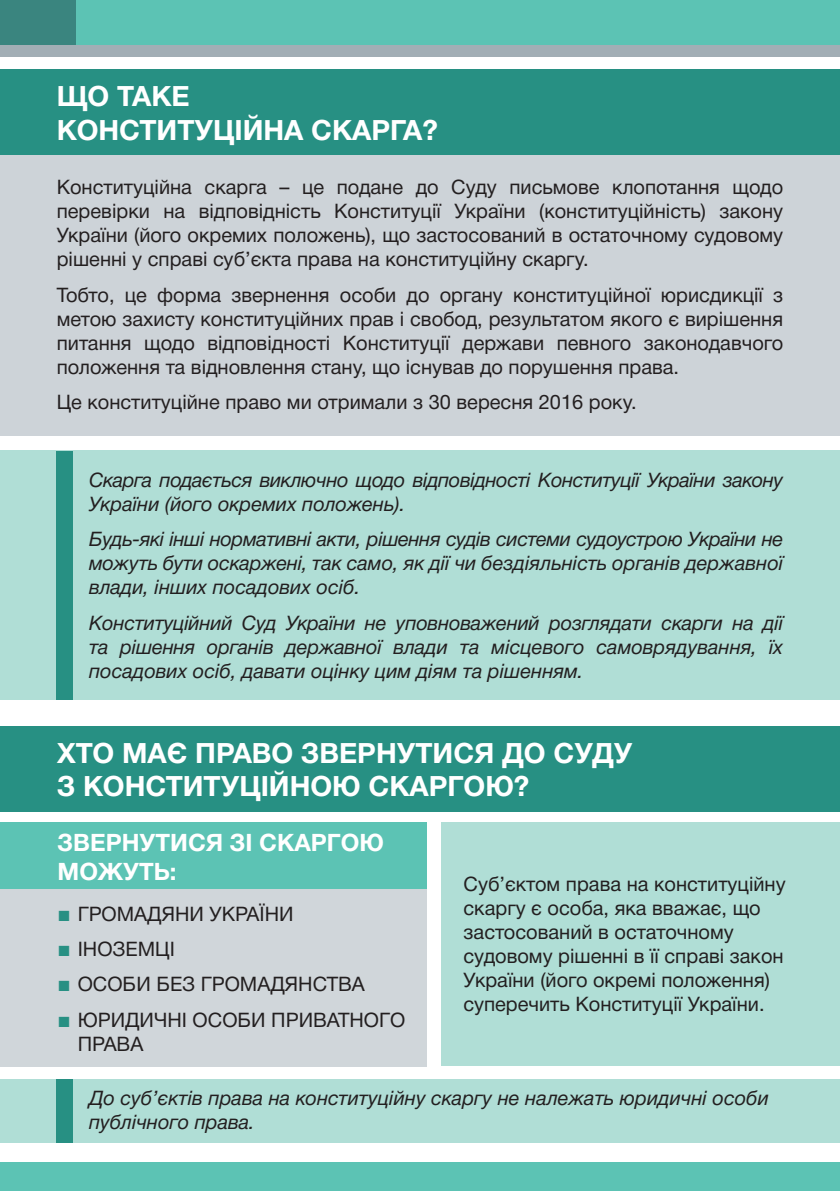
<style>
.page{position:relative;width:840px;height:1191px;background:#fff}
.page>*{position:absolute;margin:0;border:0;box-sizing:border-box;transform-origin:0 0}
.t1{font:700 28px/33.6px "Helvetica Neue Cyr";color:#fff}
.t2{font:700 24px/28.8px "Helvetica Neue Cyr";color:#fff}
.t3{font:20px/24px "Helvetica Neue Cyr";color:#231f20;text-align:justify}
.t4{font:italic 20px/24px "Helvetica Neue Cyr";color:#231f20;text-align:justify}
.t5{font:italic 20px/24px "Helvetica Neue Cyr";letter-spacing:-.02em;color:#231f20}
.s1{font-family:"Arial";font-weight:700;font-size:22px;color:#279083}
</style>
<div class="page">
<div style="left:0;top:1162px;width:839px;height:29px;background:#5cc3b4"></div>
<div style="left:0;top:152px;width:839px;height:283px;background:#cdd3d8"></div>
<div style="left:0;top:0;width:839px;height:57px;background:#5cc3b4"></div>
<div style="left:0;top:0;width:75px;height:57px;background:#3a857f"></div>
<div style="left:0;top:45px;width:839px;height:12px;background:#a2aeb5"></div>
<div style="left:0;top:69px;width:839px;height:85px;background:#279083"></div>
<div style="left:0;top:450px;width:839px;height:250px;background:#b0ded6"></div>
<div style="left:57px;top:451px;width:16px;height:249px;background:#279083"></div>
<div style="left:441px;top:822px;width:398px;height:244px;background:#b0ded6"></div>
<div style="left:0;top:822px;width:426px;height:67px;background:#5cc3b4"></div>
<div style="left:0;top:889px;width:426px;height:177px;background:#d0d6da"></div>
<div style="left:0;top:726px;width:839px;height:85px;background:#279083"></div>
<div style="left:0;top:1079px;width:839px;height:63px;background:#b0ded6"></div>
<div style="left:57px;top:1079px;width:16px;height:63px;background:#279083"></div>
<h1 class="t1" style="left:57px;top:80px;width:382px">ЩО ТАКЕ<br>КОНСТИТУЦІЙНА СКАРГА?</h1>
<p class="t3" style="left:57px;top:176px;width:727px">Конституційна скарга – це подане до Суду письмове клопотання щодо перевірки на відповідність Конституції України (конституційність) закону України (його окремих положень), що застосований в остаточному судовому рішенні у справі суб’єкта права на конституційну скаргу.</p>
<p class="t3" style="left:57px;top:283px;width:727px">Тобто, це форма звернення особи до органу конституційної юрисдикції з метою захисту конституційних прав і свобод, результатом якого є вирішення питання щодо відповідності Конституції держави певного законодавчого положення та відновлення стану, що існував до порушення права.</p>
<p class="t3" style="left:57px;top:390px;width:581px">Це конституційне право ми отримали з 30 вересня 2016 року.</p>
<p class="t5" style="left:89px;top:468px;width:695px">Скарга подається виключно щодо відповідності Конституції України закону<br>України (його окремих положень).</p>
<p class="t4" style="left:89px;top:527px;width:695px">Будь-які інші нормативні акти, рішення судів системи судоустрою України не можуть бути оскаржені, так само, як дії чи бездіяльність органів державної влади, інших посадових осіб.</p>
<p class="t4" style="left:89px;top:611px;width:695px">Конституційний Суд України не уповноважений розглядати скарги на дії та рішення органів державної влади та місцевого самоврядування, їх посадових осіб, давати оцінку цим діям та рішенням.</p>
<h1 class="t1" style="left:57px;top:736px;width:576px">ХТО МАЄ ПРАВО ЗВЕРНУТИСЯ ДО СУДУ<br>З КОНСТИТУЦІЙНОЮ СКАРГОЮ?</h1>
<p class="t2" style="left:58px;top:828px;width:327px">ЗВЕРНУТИСЯ ЗІ СКАРГОЮ<br>МОЖУТЬ:</p>
<p class="t3" style="left:58px;top:902px;width:237px"><span class="s1">■</span> ГРОМАДЯНИ УКРАЇНИ</p>
<p class="t3" style="left:58px;top:937px;width:119px"><span class="s1">■</span> ІНОЗЕМЦІ</p>
<p class="t3" style="left:58px;top:972px;width:308px"><span class="s1">■</span> ОСОБИ БЕЗ ГРОМАДЯНСТВА</p>
<p class="t3" style="left:78px;top:1008px;width:329px;text-indent:-20px"><span class="s1">■</span> ЮРИДИЧНІ ОСОБИ ПРИВАТНОГО<br>ПРАВА</p>
<p class="t4" style="left:89px;top:1085px;width:681px">До суб’єктів права на конституційну скаргу не належать юридичні особи публічного права.</p>
<p class="t3" style="left:463px;top:872px;width:323px;text-align:left">Суб’єктом права на конституційну скаргу є особа, яка вважає, що застосований в остаточному судовому рішенні в її справі закон<br>України (його окремі положення) суперечить Конституції України.</p>
</div>
